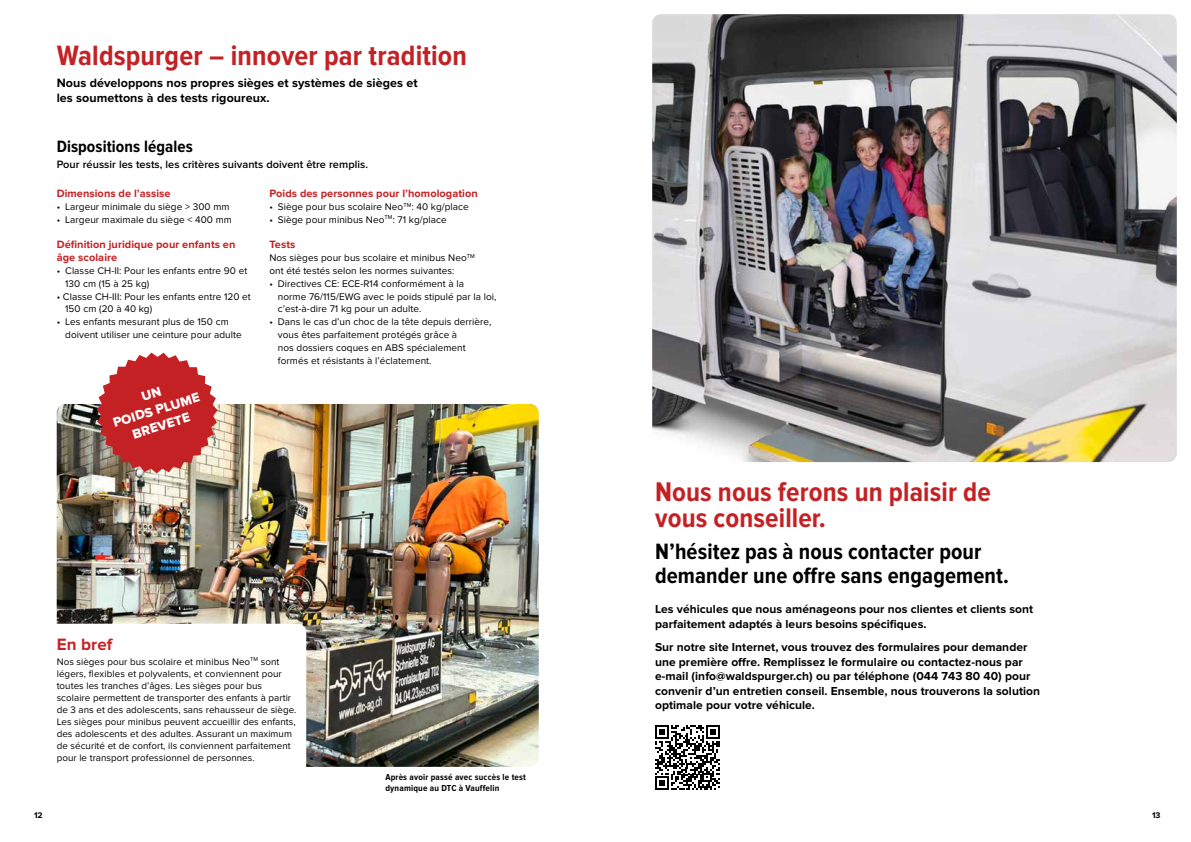
<style>
.page{position:relative;width:1191px;height:842px;background:#fff}
.page>*{position:absolute;margin:0;border:0;box-sizing:border-box;transform-origin:0 0}
.t1{font:700 29px "Proxima Nova Cond";letter-spacing:.005em;color:#c42124}
.t2{font:700 28px/26px "Proxima Nova Cond";letter-spacing:.005em;color:#c42124}
.t3{font:700 23px/24.5px "Proxima Nova Cond";letter-spacing:.005em;color:#000}
.t4{font:700 17px "Proxima Nova Cond";letter-spacing:.005em;color:#000}
.t5{font:700 17px "Proxima Nova";letter-spacing:.005em;color:#c42124}
.t6{font:13.6px/16.5px "Proxima Nova Extrabld";color:#fff;text-align:center}
.t7{font:700 12.5px/15.5px "Proxima Nova";letter-spacing:.005em;color:#000}
.t8{font:700 12px/14.5px "Proxima Nova";letter-spacing:.005em;color:#000}
.t9{font:700 11px/12.8px "Proxima Nova";letter-spacing:.005em;color:#c42124}
.t10{font:600 11px "Proxima Nova";letter-spacing:.005em;color:#000}
.t11{font:10px/12.8px "Proxima Nova";letter-spacing:.005em;color:#000}
.t12{font:9.8px/12px "Proxima Nova";letter-spacing:.005em;color:#000}
.t13{font:700 9px/11px "Proxima Nova Cond";letter-spacing:.02em;color:#000}
.t14{font:700 8.5px "Proxima Nova";color:#000}
</style>
<div class="page">
<img style="left:57px;top:404px;width:482px;height:363px">
<div style="left:39px;top:624px;width:267px;height:165px;background:#fff;border-radius:9px"></div>
<svg style="left:97px;top:353px;width:121px;height:120px;background:#c95050"></svg>
<img style="left:652px;top:14px;width:524px;height:448px">
<svg style="left:655px;top:725px;width:65px;height:65px"></svg>
<h1 class="t1" style="left:57px;top:40px;width:412px">Waldspurger – innover par tradition</h1>
<p class="t7" style="left:57px;top:75px;width:362px">Nous développons nos propres sièges et systèmes de sièges et les soumettons à des tests rigoureux.</p>
<h3 class="t4" style="left:57px;top:137px;width:138px">Dispositions légales</h3>
<p class="t10" style="left:57px;top:158px;width:313px">Pour réussir les tests, les critères suivants doivent être remplis.</p>
<p class="t9" style="left:57px;top:187px;width:115px">Dimensions de l’assise</p>
<p class="t11" style="left:57px;top:200px;width:174px">• Largeur minimale du siège &gt; 300 mm</p>
<p class="t11" style="left:57px;top:213px;width:177px">• Largeur maximale du siège &lt; 400 mm</p>
<p class="t9" style="left:57px;top:239px;width:180px">Définition juridique pour enfants en âge scolaire</p>
<p class="t11" style="left:65px;top:264px;width:184px;text-indent:-8px">• Classe CH-II: Pour les enfants entre 90 et<br>130 cm (15 à 25 kg)</p>
<p class="t11" style="left:65px;top:290px;width:187px;text-indent:-8px">• Classe CH-III: Pour les enfants entre 120 et<br>150 cm (20 à 40 kg)</p>
<p class="t11" style="left:65px;top:316px;width:178px;text-indent:-8px">• Les enfants mesurant plus de 150 cm doivent utiliser une ceinture pour adulte</p>
<h3 class="t6" style="left:106px;top:400px;width:91px;rotate:-17deg">UN<br>POIDS PLUME<br>BREVETE</h3>
<p class="t9" style="left:269px;top:187px;width:210px">Poids des personnes pour l’homologation</p>
<p class="t11" style="left:269px;top:200px;width:201px">• Siège pour bus scolaire Neo<sup>TM</sup>: 40 kg/place</p>
<p class="t11" style="left:269px;top:213px;width:179px">• Siège pour minibus Neo<sup>TM</sup>: 71 kg/place</p>
<p class="t9" style="left:269px;top:239px;width:28px">Tests</p>
<p class="t11" style="left:269px;top:252px;width:207px">Nos sièges pour bus scolaire et minibus Neo<sup>TM </sup>ont été testés selon les normes suivantes:</p>
<p class="t11" style="left:278px;top:277px;width:220px;text-indent:-8px">• Directives CE: ECE-R14 conformément à la<br>norme 76/115/EWG avec le poids stipulé par la loi, c’est-à-dire 71 kg pour un adulte.</p>
<p class="t11" style="left:278px;top:316px;width:215px;text-indent:-8px">• Dans le cas d’un choc de la tête depuis derrière, vous êtes parfaitement protégés grâce à<br>nos dossiers coques en ABS spécialement formés et résistants à l’éclatement.</p>
<h3 class="t5" style="left:57px;top:634px;width:57px">En bref</h3>
<p class="t12" style="left:57px;top:656px;width:241px">Nos sièges pour bus scolaire et minibus Neo<sup>TM</sup> sont légers, flexibles et polyvalents, et conviennent pour toutes les tranches d’âges. Les sièges pour bus scolaire permettent de transporter des enfants à partir de 3 ans et des adolescents, sans rehausseur de siège.<br>Les sièges pour minibus peuvent accueillir des enfants, des adolescents et des adultes. Assurant un maximum de sécurité et de confort, ils conviennent parfaitement pour le transport professionnel de personnes.</p>
<p class="t13" style="left:385px;top:771px;width:142px">Après avoir passé avec succès le test dynamique au DTC à Vauffelin</p>
<h2 class="t2" style="left:655px;top:480px;width:337px">Nous nous ferons un plaisir de vous conseiller.</h2>
<h3 class="t3" style="left:655px;top:540px;width:355px">N’hésitez pas à nous contacter pour demander une offre sans engagement.</h3>
<p class="t8" style="left:655px;top:602px;width:379px">Les véhicules que nous aménageons pour nos clientes et clients sont parfaitement adaptés à leurs besoins spécifiques.</p>
<p class="t8" style="left:655px;top:640px;width:386px">Sur notre site Internet, vous trouvez des formulaires pour demander une première offre. Remplissez le formulaire ou contactez-nous par e-mail (info@waldspurger.ch) ou par téléphone (044 743 80 40) pour convenir d’un entretien conseil. Ensemble, nous trouverons la solution optimale pour votre véhicule.</p>
<p class="t14" style="left:34px;top:810px;width:10px">12</p>
<p class="t14" style="left:1152px;top:810px;width:10px">13</p>
</div>
